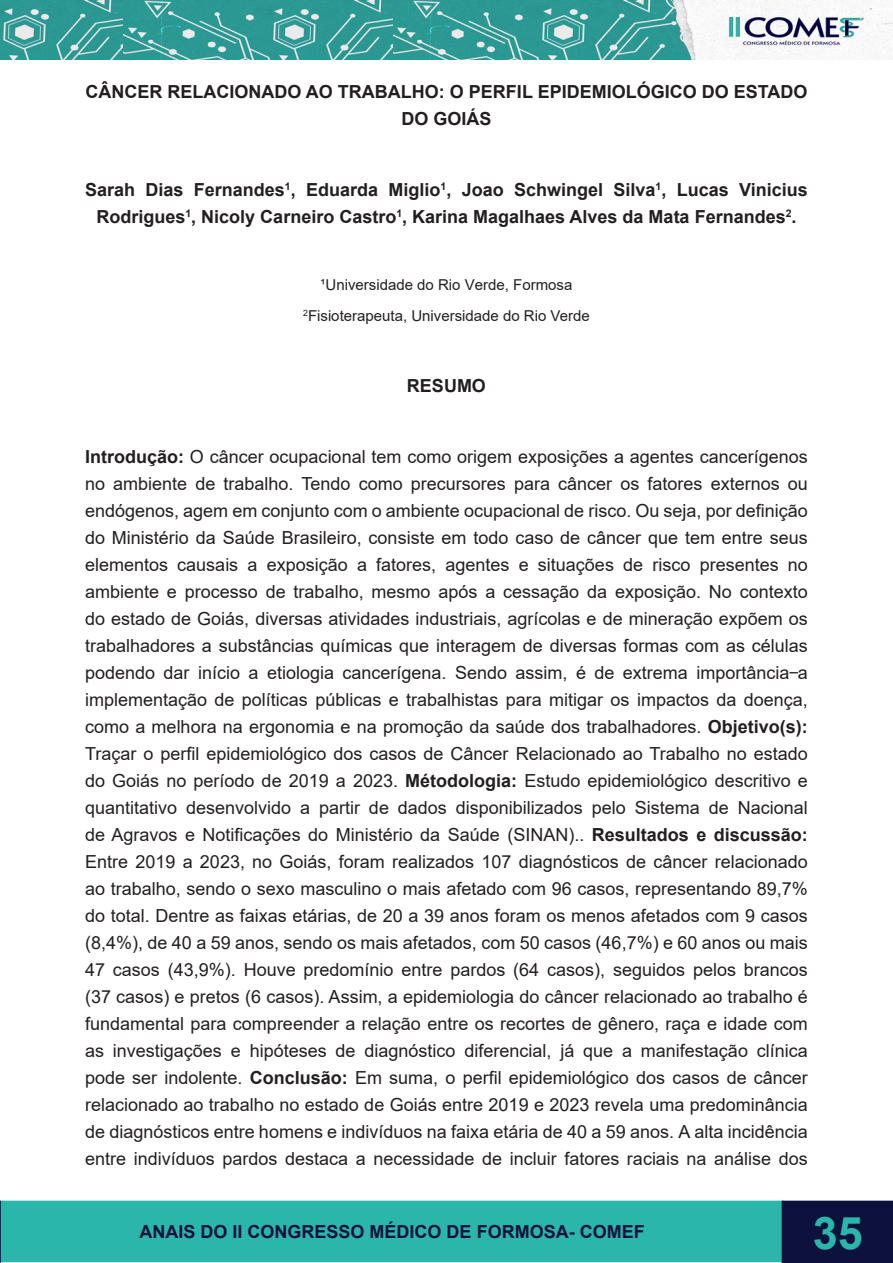
<style>
.page{position:relative;width:893px;height:1263px;background:#fff}
.page>*{position:absolute;margin:0;border:0;box-sizing:border-box;transform-origin:0 0}
.t1{font:700 45px "Arial";color:#2ab6ab}
.t2{font:18px/27px "Arial";color:#231f20;text-align:justify}
.t3{font:700 18px/27px "Arial";color:#231f20;text-align:center}
.t4{font:700 18px "Arial";color:#0d123d}
.t5{font:15px "Arial";color:#231f20}
.s1{font-weight:700}
</style>
<div class="page">
<img style="left:0;top:0;width:893px;height:60px">
<div style="left:1px;top:1201px;width:782px;height:60px;background:#2ab6ab"></div>
<div style="left:0;top:1201px;width:784px;height:61px;border:2px solid #2ab6ab"></div>
<svg style="left:0;top:1201px;width:1px;height:62px"></svg>
<div style="left:782px;top:1201px;width:111px;height:62px;background:#0d123d"></div>
<p class="t3" style="left:86px;top:79px;width:723px">CÂNCER RELACIONADO AO TRABALHO: O PERFIL EPIDEMIOLÓGICO DO ESTADO<br>DO GOIÁS</p>
<p class="t3" style="left:85px;top:177px;width:724px">Sarah Dias Fernandes<sup>1</sup>, Eduarda Miglio<sup>1</sup>, Joao Schwingel Silva<sup>1</sup>, Lucas Vinicius<br>Rodrigues<sup>1</sup>, Nicoly Carneiro Castro<sup>1</sup>, Karina Magalhaes Alves da Mata Fernandes<sup>2</sup>.</p>
<p class="t5" style="left:321px;top:274px;width:253px">¹Universidade do Rio Verde, Formosa</p>
<p class="t5" style="left:303px;top:305px;width:288px"><sup>2</sup>Fisioterapeuta, Universidade do Rio Verde</p>
<p class="t3" style="left:407px;top:372px;width:81px">RESUMO</p>
<p class="t2" style="left:85px;top:443px;width:724px"><span class="s1">Introdução:</span> O câncer ocupacional tem como origem exposições a agentes cancerígenos no ambiente de trabalho. Tendo como precursores para câncer os fatores externos ou endógenos, agem em conjunto com o ambiente ocupacional de risco. Ou seja, por definição do Ministério da Saúde Brasileiro, consiste em todo caso de câncer que tem entre seus elementos causais a exposição a fatores, agentes e situações de risco presentes no ambiente e processo de trabalho, mesmo após a cessação da exposição. No contexto do estado de Goiás, diversas atividades industriais, agrícolas e de mineração expõem os trabalhadores a substâncias químicas que interagem de diversas formas com as células podendo dar início a etiologia cancerígena. Sendo assim, é de extrema importância a implementação de políticas públicas e trabalhistas para mitigar os impactos da doença, como a melhora na ergonomia e na promoção da saúde dos trabalhadores. <span class="s1">Objetivo(s):<br></span>Traçar o perfil epidemiológico dos casos de Câncer Relacionado ao Trabalho no estado do Goiás no período de 2019 a 2023. <span class="s1">Métodologia:</span> Estudo epidemiológico descritivo e quantitativo desenvolvido a partir de dados disponibilizados pelo Sistema de Nacional de Agravos e Notificações do Ministério da Saúde (SINAN).. <span class="s1">Resultados e discussão:<br></span>Entre 2019 a 2023, no Goiás, foram realizados 107 diagnósticos de câncer relacionado ao trabalho, sendo o sexo masculino o mais afetado com 96 casos, representando 89,7% do total. Dentre as faixas etárias, de 20 a 39 anos foram os menos afetados com 9 casos (8,4%), de 40 a 59 anos, sendo os mais afetados, com 50 casos (46,7%) e 60 anos ou mais 47 casos (43,9%). Houve predomínio entre pardos (64 casos), seguidos pelos brancos (37 casos) e pretos (6 casos). Assim, a epidemiologia do câncer relacionado ao trabalho é fundamental para compreender a relação entre os recortes de gênero, raça e idade com as investigações e hipóteses de diagnóstico diferencial, já que a manifestação clínica pode ser indolente. <span class="s1">Conclusão:</span> Em suma, o perfil epidemiológico dos casos de câncer relacionado ao trabalho no estado de Goiás entre 2019 e 2023 revela uma predominância de diagnósticos entre homens e indivíduos na faixa etária de 40 a 59 anos. A alta incidência entre indivíduos pardos destaca a necessidade de incluir fatores raciais na análise dos</p>
<p class="t4" style="left:140px;top:1219px;width:507px">ANAIS DO II CONGRESSO MÉDICO DE FORMOSA- COMEF</p>
<h1 class="t1" style="left:813px;top:1201px;width:52px">35</h1>
</div>
